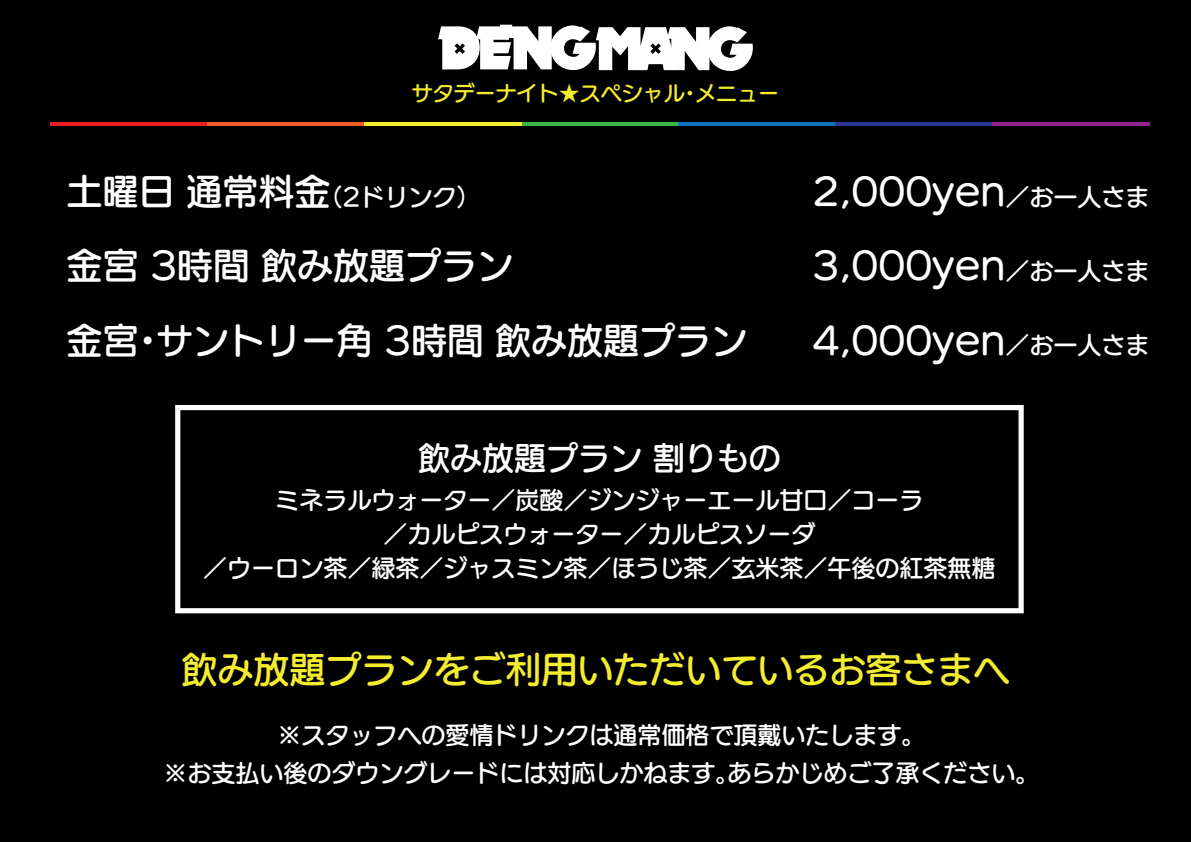
<style>
.page{position:relative;width:1191px;height:842px;background:#000}
.page>*{position:absolute;margin:0;border:0;box-sizing:border-box;transform-origin:0 0}
.t1{font:36px "UD Marugo Large Pr 6 N DB";color:#fff}
.t2{font:36px "UD Marugo Large Pr 6 N DB";color:#f4ed2f}
.t3{font:32px "UD Marugo Large Pr 6 N DB";color:#fff}
.t4{font:24px/34px "UD Marugo Large Pr 6 N DB";color:#fff;text-align:center}
.t5{font:21px "UD Marugo Large Pr 6 N DB";color:#f4ed2f}
.s1{font-family:"Koz Go Pr 6 N"}
.s2{font-size:24px}
</style>
<div class="page">
<svg style="left:438px;top:25px;width:315px;height:46px"></svg>
<svg style="left:175px;top:405px;width:848px;height:208px"></svg>
<hr style="left:521px;top:122px;width:157px;height:3px;background:#3ab54a">
<hr style="left:50px;top:122px;width:157px;height:3px;background:#ee1d23">
<hr style="left:207px;top:122px;width:157px;height:3px;background:#f15929">
<hr style="left:364px;top:122px;width:157px;height:3px;background:#f4ed2f">
<hr style="left:678px;top:122px;width:157px;height:3px;background:#1074bc">
<hr style="left:835px;top:122px;width:157px;height:3px;background:#283890">
<hr style="left:992px;top:122px;width:157px;height:3px;background:#90268f">
<p class="t5" style="left:412px;top:82px;width:369px">サタデーナイト<span class="s1">★</span>スペシャル・メニュー</p>
<h1 class="t1" style="left:67px;top:172px;width:415px">土曜日 通常料金<span class="s2">（2ドリンク）</span></h1>
<h1 class="t1" style="left:812px;top:172px;width:338px">2,000YEN<span class="s2">／お一人さま</span></h1>
<h1 class="t1" style="left:67px;top:246px;width:448px">金宮 3時間 飲み放題プラン</h1>
<h1 class="t1" style="left:812px;top:246px;width:338px">3,000YEN<span class="s2">／お一人さま</span></h1>
<h1 class="t1" style="left:67px;top:320px;width:682px">金宮・サントリー角 3時間 飲み放題プラン</h1>
<h1 class="t1" style="left:812px;top:320px;width:338px">4,000YEN<span class="s2">／お一人さま</span></h1>
<h2 class="t3" style="left:418px;top:440px;width:364px">飲み放題プラン 割りもの</h2>
<p class="t4" style="left:203px;top:483px;width:793px">ミネラルウォーター／炭酸／ジンジャーエール甘口／コーラ<br>／カルピスウォーター／カルピスソーダ<br>／ウーロン茶／緑茶／ジャスミン茶／ほうじ茶／玄米茶／午後の紅茶無糖</p>
<h1 class="t2" style="left:181px;top:649px;width:829px">飲み放題プランをご利用いただいているお客さまへ</h1>
<p class="t4" style="left:163px;top:717px;width:877px;line-height:38px">※スタッフへの愛情ドリンクは通常価格で頂戴いたします。<br>※お支払い後のダウングレードには対応しかねます。あらかじめご了承ください。</p>
</div>
